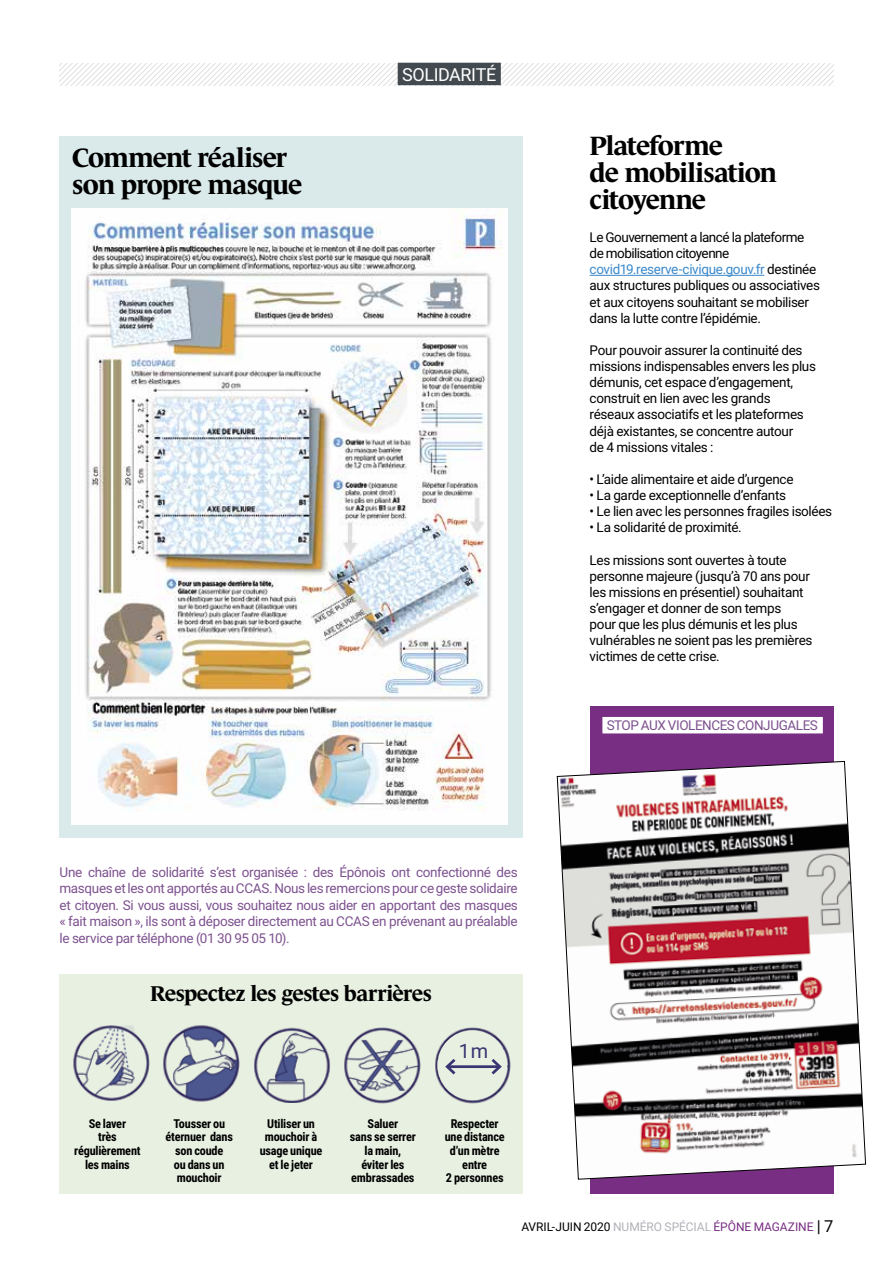
<style>
.page{position:relative;width:893px;height:1263px;background:#fff}
.page>*{position:absolute;margin:0;border:0;box-sizing:border-box;transform-origin:0 0}
.t1{font:700 27px/27px "Le Monde Journal Std";letter-spacing:-.03em;color:#000}
.t2{font:700 21.9px "Le Monde Journal Std";letter-spacing:-.025em;color:#000}
.t3{font:19.95px "Roboto";color:#373572}
.t4{font:18px "Roboto";letter-spacing:-.025em;color:#fff}
.t5{font:13.5px/16px "Roboto";letter-spacing:-.025em;color:#000}
.t6{font:13.5px/16.5px "Roboto";letter-spacing:-.03em;color:#7d518f;text-align:justify}
.t7{font:700 12.3px/13.6px "Roboto Condensed";letter-spacing:-.02em;color:#000;text-align:center}
.t8{font:12px "Roboto";letter-spacing:-.005em;color:#b1b2b9}
.t9{font:12px "Roboto";color:#000}
.s1{color:#3a89cc}
.s2{color:#000}
.s3{color:#782e82}
.s4{font-size:16.5px;color:#000}
</style>
<div class="page">
<svg style="left:60px;top:64px;width:773px;height:21px"></svg>
<div style="left:398px;top:63px;width:103px;height:22px;background:#42494f"></div>
<hr style="left:590px;top:275px;width:174px;height:1px;background:#3a89cc">
<div style="left:590px;top:706px;width:243px;height:488px;background:#782e82"></div>
<div style="left:602px;top:717px;width:221px;height:16px;background:#fff"></div>
<svg style="left:557px;top:761px;width:309px;height:418px"></svg>
<div style="left:60px;top:136px;width:463px;height:702px;background:#dae9e9"></div>
<img style="left:72px;top:208px;width:436px;height:617px">
<div style="left:60px;top:974px;width:463px;height:220px;background:#e7f0e1"></div>
<img style="left:163px;top:1025px;width:77px;height:77px">
<img style="left:254px;top:1027px;width:76px;height:76px">
<img style="left:344px;top:1027px;width:77px;height:77px">
<img style="left:435px;top:1027px;width:76px;height:77px">
<img style="left:73px;top:1025px;width:77px;height:76px">
<hr style="left:447px;top:1065px;width:53px;height:3px;background:#373572">
<svg style="left:443px;top:1056px;width:15px;height:21px"></svg>
<svg style="left:489px;top:1056px;width:15px;height:21px"></svg>
<h1 class="t1" style="left:72px;top:144px;width:231px">Comment réaliser son propre masque</h1>
<h3 class="t4" style="left:402px;top:62px;width:96px">SOLIDARITÉ</h3>
<p class="t6" style="left:60px;top:863px;width:460px">Une chaîne de solidarité s’est organisée : des Épônois ont confectionné des masques et les ont apportés au CCAS. Nous les remercions pour ce geste solidaire et citoyen. Si vous aussi, vous souhaitez nous aider en apportant des masques « fait maison », ils sont à déposer directement au CCAS en prévenant au préalable le service par téléphone (01 30 95 05 10).</p>
<h2 class="t2" style="left:150px;top:981px;width:283px">Respectez les gestes barrières</h2>
<h3 class="t3" style="left:459px;top:1037px;width:31px">1 m</h3>
<p class="t7" style="left:74px;top:1116px;width:68px">Se laver<br>très régulièrement les mains</p>
<p class="t7" style="left:165px;top:1116px;width:69px">Tousser ou éternuer dans son coude<br>ou dans un mouchoir</p>
<p class="t7" style="left:260px;top:1116px;width:64px">Utiliser un mouchoir à usage unique et le jeter</p>
<p class="t7" style="left:350px;top:1116px;width:67px">Saluer<br>sans se serrer la main, éviter les embrassades</p>
<p class="t7" style="left:445px;top:1116px;width:62px">Respecter une distance d’un mètre entre<br>2 personnes</p>
<h1 class="t1" style="left:590px;top:132px;width:189px">Plateforme<br>de mobilisation citoyenne</h1>
<p class="t5" style="left:590px;top:229px;width:232px">Le Gouvernement a lancé la plateforme de mobilisation citoyenne <span class="s1">covid19.reserve-civique.gouv.fr</span> destinée aux structures publiques ou associatives et aux citoyens souhaitant se mobiliser dans la lutte contre l’épidémie.</p>
<p class="t5" style="left:590px;top:342px;width:228px">Pour pouvoir assurer la continuité des missions indispensables envers les plus démunis, cet espace d’engagement, construit en lien avec les grands réseaux associatifs et les plateformes déjà existantes, se concentre autour<br>de 4 missions vitales :</p>
<p class="t5" style="left:590px;top:471px;width:205px">• L’aide alimentaire et aide d’urgence</p>
<p class="t5" style="left:590px;top:487px;width:198px">• La garde exceptionnelle d’enfants</p>
<p class="t5" style="left:590px;top:503px;width:244px">• Le lien avec les personnes fragiles isolées</p>
<p class="t5" style="left:590px;top:519px;width:154px">• La solidarité de proximité.</p>
<p class="t5" style="left:590px;top:551px;width:224px">Les missions sont ouvertes à toute personne majeure (jusqu’à 70 ans pour les missions en présentiel) souhaitant s’engager et donner de son temps<br>pour que les plus démunis et les plus vulnérables ne soient pas les premières victimes de cette crise.</p>
<p class="t6" style="left:607px;top:716px;width:213px">STOP AUX VIOLENCES CONJUGALES</p>
<p class="t9" style="left:521px;top:1219px;width:48px">avril-juin</p>
<p class="t8" style="left:584px;top:1219px;width:251px"><span class="s2">2020</span> NUMÉRO SPÉCIAL <span class="s3">ÉPÔNE MAGAZINE</span> <span class="s4">| 7</span></p>
</div>
